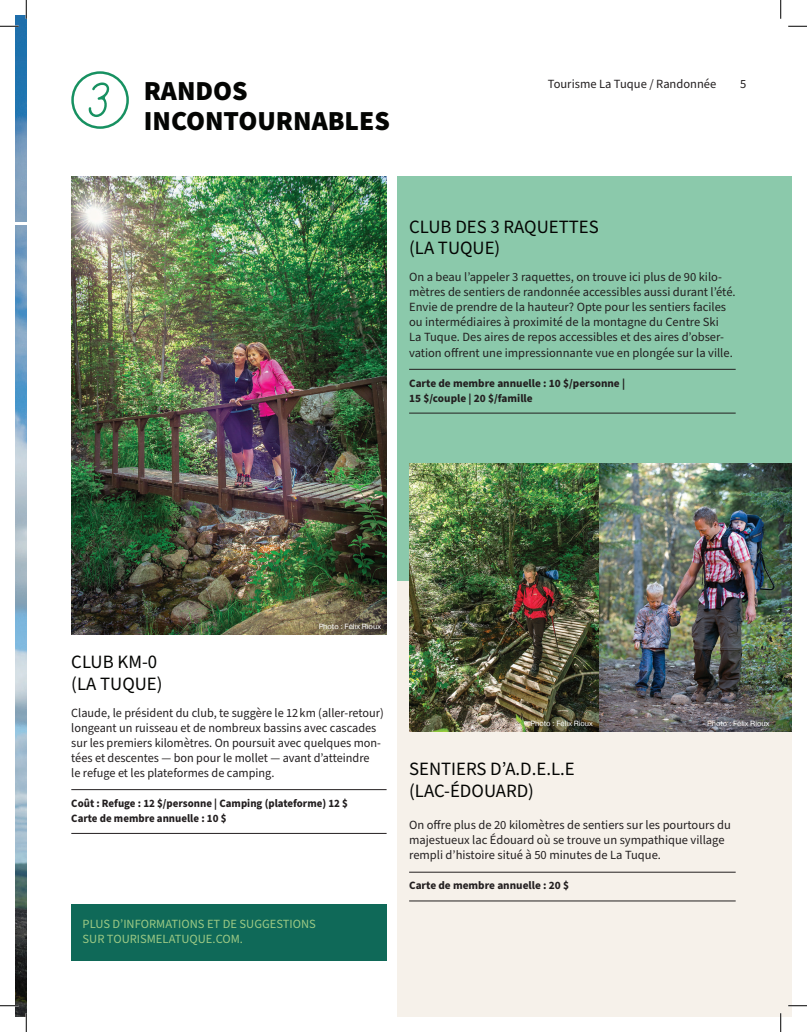
<style>
.page{position:relative;width:807px;height:1032px;background:#fff}
.page>*{position:absolute;margin:0;border:0;box-sizing:border-box;transform-origin:0 0}
.Titre2{font:52.5px "Heritage";color:#179161}
.Titre2-2{font:900 27.5px/30px "Source Sans Pro";color:#040503}
.Titre3{font:18.75px/21.2px "Source Sans Pro";color:#040503}
.Texte_courant_suivi{font:12.5px/15px "Source Sans Pro";color:#231f20}
.Web{font:12.5px/15px "Source Sans Pro";color:#9cc984}
.Entete_mag{font:12.5px "Source Sans Pro";color:#231f20}
.Coût{font:700 11.25px/15px "Source Sans Pro";color:#231f20}
.Crédit_photo{font:7.5px "Pragmatica";color:#fff}
</style>
<div class="page">
<div style="left:398px;top:176px;width:393px;height:436px;background:#8bc9ab"></div>
<div style="left:398px;top:581px;width:393px;height:435px;background:#f6f1ea"></div>
<img style="left:15px;top:15px;width:11px;height:1001px">
<hr style="left:71px;top:789px;width:315px;height:1px;background:#231f20">
<hr style="left:71px;top:832px;width:315px;height:1px;background:#231f20">
<img style="left:71px;top:176px;width:315px;height:458px">
<img style="left:598px;top:463px;width:193px;height:268px">
<img style="left:409px;top:463px;width:189px;height:268px">
<hr style="left:409px;top:369px;width:326px;height:1px;background:#231f20">
<hr style="left:409px;top:412px;width:326px;height:1px;background:#231f20">
<hr style="left:409px;top:871px;width:326px;height:1px;background:#231f20">
<hr style="left:409px;top:900px;width:326px;height:1px;background:#231f20">
<svg style="left:15px;top:222px;width:11px;height:3px"></svg>
<div style="left:71px;top:71px;width:58px;height:58px;border:2px solid #179161;border-radius:50%"></div>
<div style="left:71px;top:904px;width:315px;height:56px;background:#0f6958"></div>
<svg style="left:0;top:25px;width:19px;height:2px"></svg>
<svg style="left:788px;top:25px;width:18px;height:2px"></svg>
<svg style="left:0;top:1004px;width:19px;height:2px"></svg>
<svg style="left:788px;top:1004px;width:18px;height:2px"></svg>
<svg style="left:25px;top:0;width:2px;height:19px"></svg>
<svg style="left:25px;top:1012px;width:2px;height:19px"></svg>
<svg style="left:780px;top:0;width:1px;height:19px"></svg>
<svg style="left:779px;top:1013px;width:2px;height:18px"></svg>
<p class="Titre2" style="left:87px;top:73px;width:25px">3</p>
<p class="Titre2-2" style="left:144px;top:76px;width:247px">RANDOS<br>INCONTOURNABLES</p>
<p class="Entete_mag" style="left:547px;top:76px;width:170px">Tourisme La Tuque / Randonnée</p>
<p class="Texte_courant_suivi" style="left:740px;top:77px;width:8px">5</p>
<p class="Titre3" style="left:409px;top:217px;width:191px">CLUB DES 3 RAQUETTES (LA TUQUE)</p>
<p class="Texte_courant_suivi" style="left:409px;top:270px;width:328px">On a beau l’appeler 3 raquettes, on trouve ici plus de 90 kilo&shy;mètres de sentiers de randonnée accessibles aussi durant l’été.<br>Envie de prendre de la hauteur? Opte pour les sentiers faciles ou intermédiaires à proximité de la montagne du Centre Ski<br>La Tuque. Des aires de repos accessibles et des aires d’obser&shy;vation offrent une impressionnante vue en plongée sur la ville.</p>
<p class="Coût" style="left:409px;top:375px;width:217px">Carte de membre annuelle : 10 $/personne |<br>15 $/couple | 20 $/famille</p>
<p class="Crédit_photo" style="left:318px;top:621px;width:64px">Photo : Félix Rioux</p>
<p class="Titre3" style="left:71px;top:652px;width:93px">CLUB KM-0 (LA TUQUE)</p>
<p class="Texte_courant_suivi" style="left:71px;top:705px;width:314px">Claude, le président du club, te suggère le 12 km (aller-retour) longeant un ruisseau et de nombreux bassins avec cascades sur les premiers kilomètres. On poursuit avec quelques mon&shy;tées et descentes — bon pour le mollet — avant d’atteindre<br>le refuge et les plateformes de camping.</p>
<p class="Coût" style="left:71px;top:795px;width:278px">Coût : Refuge : 12 $/personne | Camping (plateforme) 12 $<br>Carte de membre annuelle : 10 $</p>
<p class="Web" style="left:82px;top:917px;width:235px">PLUS D’INFORMATIONS ET DE SUGGESTIONS<br>SUR TOURISMELATUQUE.COM.</p>
<p class="Crédit_photo" style="left:530px;top:718px;width:64px">Photo : Félix Rioux</p>
<p class="Crédit_photo" style="left:707px;top:718px;width:64px">Photo : Félix Rioux</p>
<p class="Titre3" style="left:409px;top:759px;width:167px">SENTIERS D’A.D.E.L.E (LAC-ÉDOUARD)</p>
<p class="Texte_courant_suivi" style="left:409px;top:818px;width:323px">On offre plus de 20 kilomètres de sentiers sur les pourtours du majestueux lac Édouard où se trouve un sympathique village rempli d’histoire situé à 50 minutes de La Tuque.</p>
<p class="Coût" style="left:409px;top:878px;width:161px">Carte de membre annuelle : 20 $</p>
</div>
